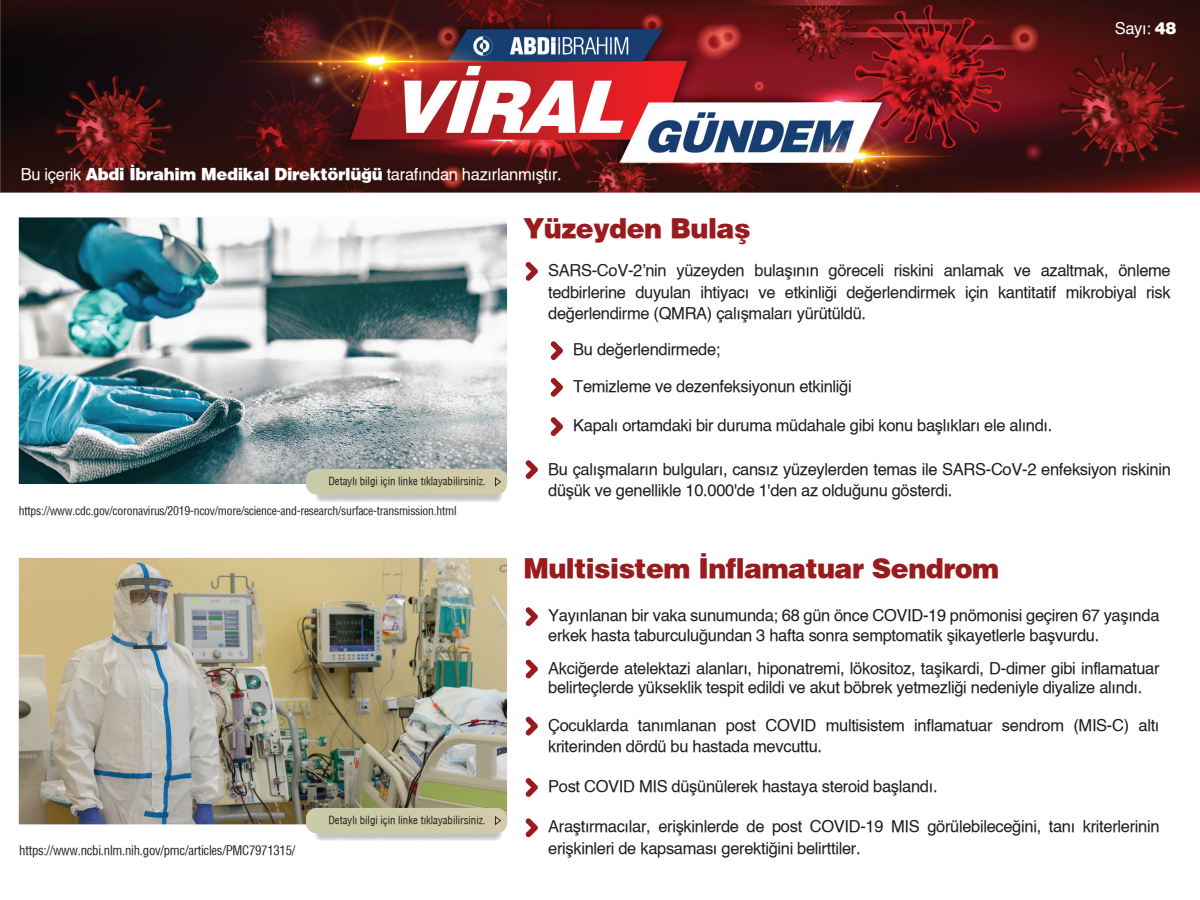
<style>
.page{position:relative;width:1200px;height:900px;background:#fff}
.page>*{position:absolute;margin:0;border:0;box-sizing:border-box;transform-origin:0 0}
.t1{font:27px "Helvetica X Black";letter-spacing:-.02em;color:#991b1e}
.t2{font:16.5px/21.5px "Helvetica X Book";letter-spacing:-.02em;color:#211d1e}
.t3{font:16.5px "Helvetica X Book";letter-spacing:-.02em;color:#fff}
.t4{font:12.75px "Helvetica T Condenced";letter-spacing:-.02em;color:#211d1e}
.t5{font:11.7px "Helvetica T Condenced";letter-spacing:-.02em;color:#211d1e}
.t6{font:10.8px "Helvetica Condensed X Book";color:#211d1e}
.s1{font-family:"Helvetica X Black"}
</style>
<div class="page">
<img style="left:0;top:0;width:1200px;height:838px">
<svg style="left:525px;top:262px;width:13px;height:19px"></svg>
<svg style="left:525px;top:460px;width:13px;height:19px"></svg>
<svg style="left:551px;top:341px;width:12px;height:19px"></svg>
<svg style="left:551px;top:378px;width:12px;height:19px"></svg>
<svg style="left:551px;top:417px;width:12px;height:19px"></svg>
<svg style="left:525px;top:607px;width:13px;height:19px"></svg>
<svg style="left:525px;top:660px;width:13px;height:19px"></svg>
<svg style="left:525px;top:717px;width:13px;height:19px"></svg>
<svg style="left:525px;top:778px;width:13px;height:19px"></svg>
<svg style="left:525px;top:818px;width:13px;height:19px"></svg>
<img style="left:19px;top:558px;width:488px;height:266px">
<img style="left:312px;top:833px;width:193px;height:8px">
<div style="left:306px;top:808px;width:201px;height:25px;background:#cecba9"></div>
<img style="left:19px;top:217px;width:488px;height:267px">
<img style="left:312px;top:494px;width:193px;height:8px">
<div style="left:306px;top:469px;width:201px;height:25px;background:#cecba9"></div>
<p class="t3" style="left:21px;top:163px;width:543px">Bu içerik <span class="s1">Abdi İbrahim Medikal Direktörlüğü</span> tarafından hazırlanmıştır.</p>
<h1 class="t1" style="left:524px;top:210px;width:229px">Yüzeyden Bulaş</h1>
<p class="t3" style="left:1115px;top:17px;width:63px">Sayı: <span class="s1">48</span></p>
<p class="t2" style="left:548px;top:261px;width:624px;text-align:justify">SARS-CoV-2’nin yüzeyden bulaşının göreceli riskini anlamak ve azaltmak, önleme tedbirlerine duyulan ihtiyacı ve etkinliği değerlendirmek için kantitatif mikrobiyal risk değerlendirme (QMRA) çalışmaları yürütüldü.</p>
<p class="t6" style="left:328px;top:475px;width:159px">Detaylı bilgi için linke tıklayabilirsiniz.</p>
<p class="t5" style="left:19px;top:503px;width:439px">https://www.cdc.gov/coronavirus/2019-ncov/more/science-and-research/surface-transmission.html</p>
<p class="t4" style="left:19px;top:842px;width:278px">https://www.ncbi.nlm.nih.gov/pmc/articles/PMC7971315/</p>
<p class="t6" style="left:328px;top:814px;width:159px">Detaylı bilgi için linke tıklayabilirsiniz.</p>
<p class="t2" style="left:573px;top:340px;width:149px">Bu değerlendirmede;</p>
<p class="t2" style="left:573px;top:377px;width:280px">Temizleme ve dezenfeksiyonun etkinliği</p>
<p class="t2" style="left:573px;top:416px;width:481px">Kapalı ortamdaki bir duruma müdahale gibi konu başlıkları ele alındı.</p>
<p class="t2" style="left:548px;top:459px;width:624px">Bu çalışmaların bulguları, cansız yüzeylerden temas ile SARS-CoV-2 enfeksiyon riskinin düşük ve genellikle 10.000'de 1'den az olduğunu gösterdi.</p>
<h1 class="t1" style="left:524px;top:551px;width:477px">Multisistem İnflamatuar Sendrom</h1>
<p class="t2" style="left:548px;top:607px;width:613px;line-height:19.8px">Yayınlanan bir vaka sunumunda; 68 gün önce COVID-19 pnömonisi geçiren 67 yaşında erkek hasta taburculuğundan 3 hafta sonra semptomatik şikayetlerle başvurdu.</p>
<p class="t2" style="left:548px;top:659px;width:613px;line-height:19.8px">Akciğerde atelektazi alanları, hiponatremi, lökositoz, taşikardi, D-dimer gibi inflamatuar belirteçlerde yükseklik tespit edildi ve akut böbrek yetmezliği nedeniyle diyalize alındı.</p>
<p class="t2" style="left:548px;top:715px;width:613px">Çocuklarda tanımlanan post COVID multisistem inflamatuar sendrom (MIS-C) altı kriterinden dördü bu hastada mevcuttu.</p>
<p class="t2" style="left:548px;top:776px;width:391px">Post COVID MIS düşünülerek hastaya steroid başlandı.</p>
<p class="t2" style="left:548px;top:817px;width:613px">Araştırmacılar, erişkinlerde de post COVID-19 MIS görülebileceğini, tanı kriterlerinin erişkinleri de kapsaması gerektiğini belirttiler.</p>
</div>
